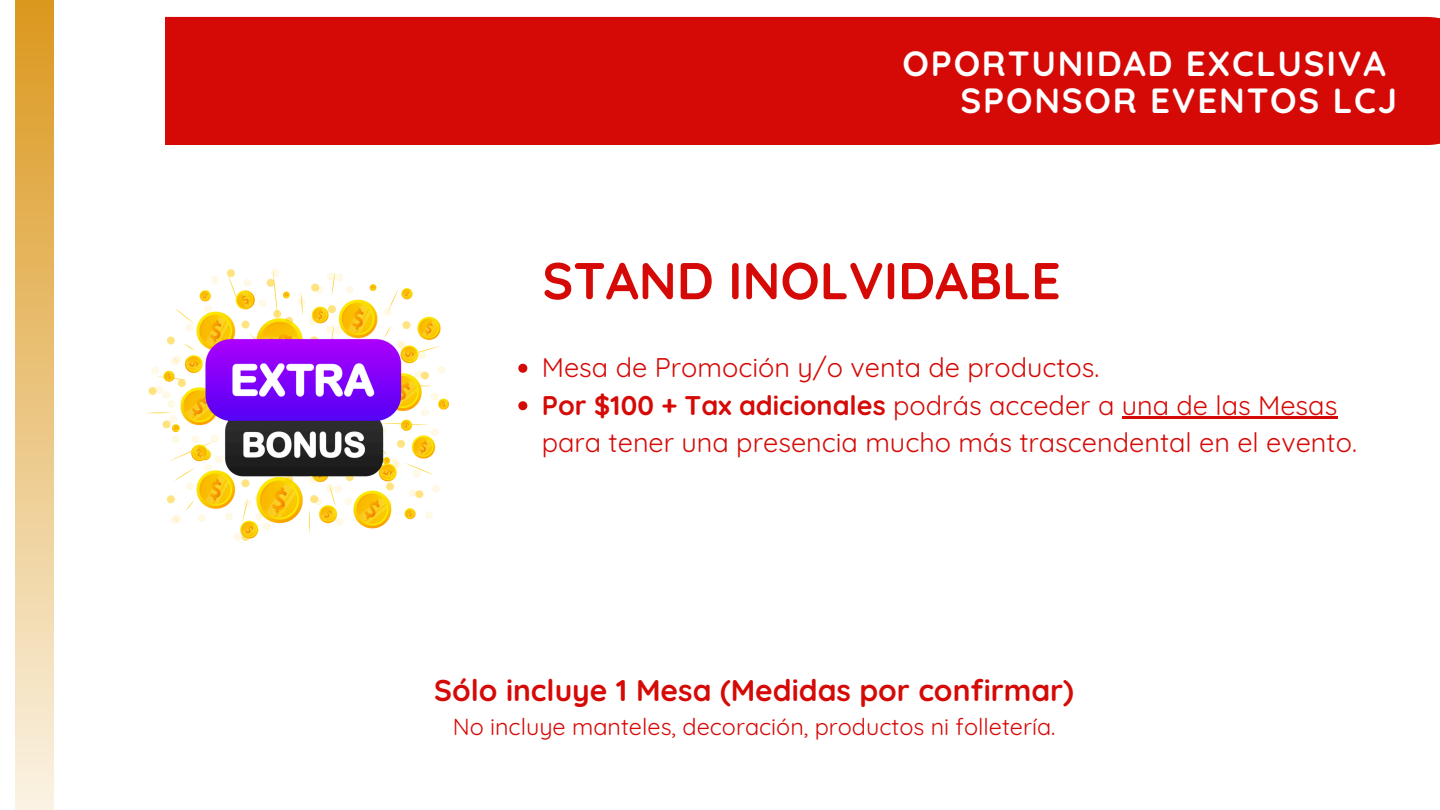
<style>
.page{position:relative;width:1440px;height:810px;background:#fff}
.page>*{position:absolute;margin:0;border:0;box-sizing:border-box;transform-origin:0 0}
.t1{font:700 51.7px "Quicksand";color:#d50a07}
.t2{font:700 35px/36.8px "Quicksand";letter-spacing:.05em;color:#fff}
.t3{font:700 30px "Quicksand";color:#d50a07}
.t4{font:27px/37.5px "Quicksand";color:#d50a07}
.t5{font:23.3px "Quicksand";color:#d50a07}
.s1{font-weight:700}
</style>
<div class="page">
<div style="left:15px;top:0;width:39px;height:810px;background:linear-gradient(to bottom,#db981e,#fbf2e4)"></div>
<div style="left:165px;top:17px;width:1275px;height:128px;background:#d50a07"></div>
<img style="left:148px;top:269px;width:300px;height:272px">
<svg style="left:518px;top:364px;width:9px;height:9px"></svg>
<svg style="left:518px;top:401px;width:9px;height:9px"></svg>
<hr style="left:1122px;top:416px;width:215px;height:2px;background:#d50a07">
<p class="t2" style="left:961px;top:44px;width:438px;text-indent:-58px">OPORTUNIDAD EXCLUSIVA<br>SPONSOR EVENTOS LCJ</p>
<p class="t1" style="left:542px;top:248px;width:520px">STAND INOLVIDABLE</p>
<h2 class="t4" style="left:542px;top:348px;width:559px">Mesa de Promoción y/o venta de productos.</h2>
<h1 class="t4" style="left:542px;top:386px;width:817px"><span class="s1">Por $100 + Tax adicionales</span> podrás acceder a una de las Mesas para tener una presencia mucho más trascendental en el evento.</h1>
<p class="t3" style="left:434px;top:671px;width:641px">Sólo incluye 1 Mesa (Medidas por confirmar)</p>
<p class="t5" style="left:453px;top:712px;width:604px">No incluye manteles, decoración, productos ni folletería.</p>
</div>
